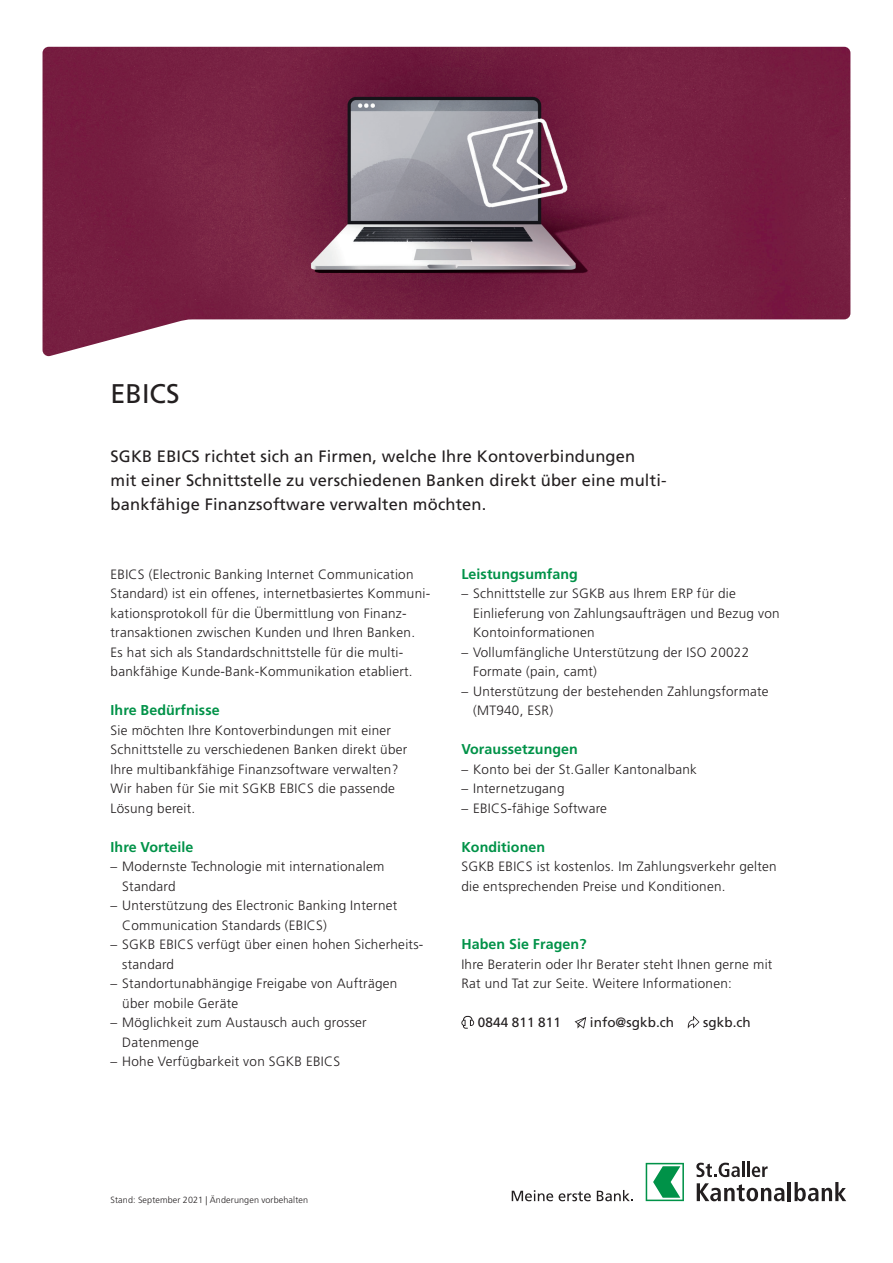
<style>
.page{position:relative;width:893px;height:1263px;background:#fff}
.page>*{position:absolute;margin:0;border:0;box-sizing:border-box;transform-origin:0 0}
.t1{font:27px "Frutiger LT Std";color:#231f20}
.t2{font:16.5px/24px "Frutiger LT Std";letter-spacing:.01em;color:#231f20}
.t3{font:700 14.25px "Frutiger LT Std";letter-spacing:.005em;color:#009248}
.t4{font:300 13.5px/19.5px "Frutiger LT Std";letter-spacing:.02em;color:#231f20}
.t5{font:13.5px "Frutiger LT Std";letter-spacing:.005em;color:#231f20}
.t6{font:300 9px "Frutiger LT Std";letter-spacing:.015em;color:#231f20}
</style>
<div class="page">
<svg style="left:512px;top:1190px;width:41px;height:11px"></svg>
<svg style="left:559px;top:1191px;width:32px;height:10px"></svg>
<svg style="left:597px;top:1190px;width:36px;height:11px"></svg>
<svg style="left:646px;top:1163px;width:38px;height:38px"></svg>
<svg style="left:696px;top:1162px;width:48px;height:15px"></svg>
<hr style="left:747px;top:1162px;width:3px;height:15px;background:#231f20">
<svg style="left:752px;top:1166px;width:16px;height:11px"></svg>
<svg style="left:697px;top:1183px;width:87px;height:18px"></svg>
<hr style="left:788px;top:1182px;width:3px;height:19px;background:#231f20">
<svg style="left:794px;top:1182px;width:52px;height:19px"></svg>
<img style="left:43px;top:47px;width:807px;height:309px">
<svg style="left:461px;top:1016px;width:13px;height:13px"></svg>
<svg style="left:574px;top:1017px;width:12px;height:12px"></svg>
<svg style="left:688px;top:1016px;width:11px;height:13px"></svg>
<h1 class="t1" style="left:111px;top:378px;width:71px">EBICS</h1>
<p class="t2" style="left:111px;top:444px;width:557px">SGKB EBICS richtet sich an Firmen, welche Ihre Kontoverbindungen<br>mit einer Schnittstelle zu verschiedenen Banken direkt über eine multi&shy;bankfähige Finanzsoftware verwalten möchten.</p>
<p class="t4" style="left:111px;top:564px;width:321px">EBICS (Electronic Banking Internet Communication Standard) ist ein offenes, internetbasiertes Kommuni&shy;kationsprotokoll für die Übermittlung von Finanz&shy;transaktionen zwischen Kunden und Ihren Banken.<br>Es hat sich als Standardschnittstelle für die multi&shy;bankfähige Kunde-Bank-Kommunikation etabliert.</p>
<p class="t3" style="left:111px;top:702px;width:111px">Ihre Bedürfnisse</p>
<p class="t4" style="left:111px;top:720px;width:298px">Sie möchten Ihre Kontoverbindungen mit einer Schnittstelle zu verschiedenen Banken direkt über Ihre multibankfähige Finanzsoftware verwalten?<br>Wir haben für Sie mit SGKB EBICS die passende Lösung bereit.</p>
<p class="t3" style="left:111px;top:838px;width:84px">Ihre Vorteile</p>
<p class="t4" style="left:122px;top:857px;width:263px;text-indent:-12px">– Modernste Technologie mit internationalem<br>Standard</p>
<p class="t4" style="left:122px;top:896px;width:277px;text-indent:-12px">– Unterstützung des Electronic Banking Internet<br>Communication Standards (EBICS)</p>
<p class="t4" style="left:122px;top:935px;width:303px;text-indent:-12px">– SGKB EBICS verfügt über einen hohen Sicherheits&shy;standard</p>
<p class="t4" style="left:122px;top:974px;width:277px;text-indent:-12px">– Standortunabhängige Freigabe von Aufträgen über mobile Geräte</p>
<p class="t4" style="left:122px;top:1013px;width:246px;text-indent:-12px">– Möglichkeit zum Austausch auch grosser<br>Datenmenge</p>
<p class="t4" style="left:111px;top:1052px;width:231px">– Hohe Verfügbarkeit von SGKB EBICS</p>
<p class="t3" style="left:461px;top:565px;width:118px">Leistungsumfang</p>
<p class="t4" style="left:473px;top:584px;width:308px;text-indent:-12px">– Schnittstelle zur SGKB aus Ihrem ERP für die<br>Einlieferung von Zahlungsaufträgen und Bezug von<br>Kontoinformationen</p>
<p class="t4" style="left:473px;top:642px;width:278px;text-indent:-12px">– Vollumfängliche Unterstützung der ISO 20022<br>Formate (pain, camt)</p>
<p class="t4" style="left:473px;top:681px;width:297px;text-indent:-12px">– Unterstützung der bestehenden Zahlungsformate (MT940, ESR)</p>
<p class="t3" style="left:461px;top:741px;width:118px">Voraussetzungen</p>
<p class="t4" style="left:461px;top:759px;width:237px">– Konto bei der St.Galler Kantonalbank</p>
<p class="t4" style="left:461px;top:779px;width:105px">– Internetzugang</p>
<p class="t4" style="left:461px;top:798px;width:147px">– EBICS-fähige Software</p>
<p class="t3" style="left:461px;top:838px;width:85px">Konditionen</p>
<p class="t4" style="left:461px;top:857px;width:317px">SGKB EBICS ist kostenlos. Im Zahlungsverkehr gelten die entsprechenden Preise und Konditionen.</p>
<p class="t3" style="left:461px;top:936px;width:127px">Haben Sie Fragen?</p>
<p class="t4" style="left:461px;top:954px;width:313px">Ihre Beraterin oder Ihr Berater steht Ihnen gerne mit<br>Rat und Tat zur Seite. Weitere Informationen:</p>
<p class="t5" style="left:478px;top:1014px;width:84px">0844 811 811</p>
<p class="t5" style="left:590px;top:1014px;width:86px">info@sgkb.ch</p>
<p class="t5" style="left:703px;top:1014px;width:49px">sgkb.ch</p>
<p class="t6" style="left:111px;top:1195px;width:199px">Stand: September 2021 | Änderungen vorbehalten</p>
</div>
